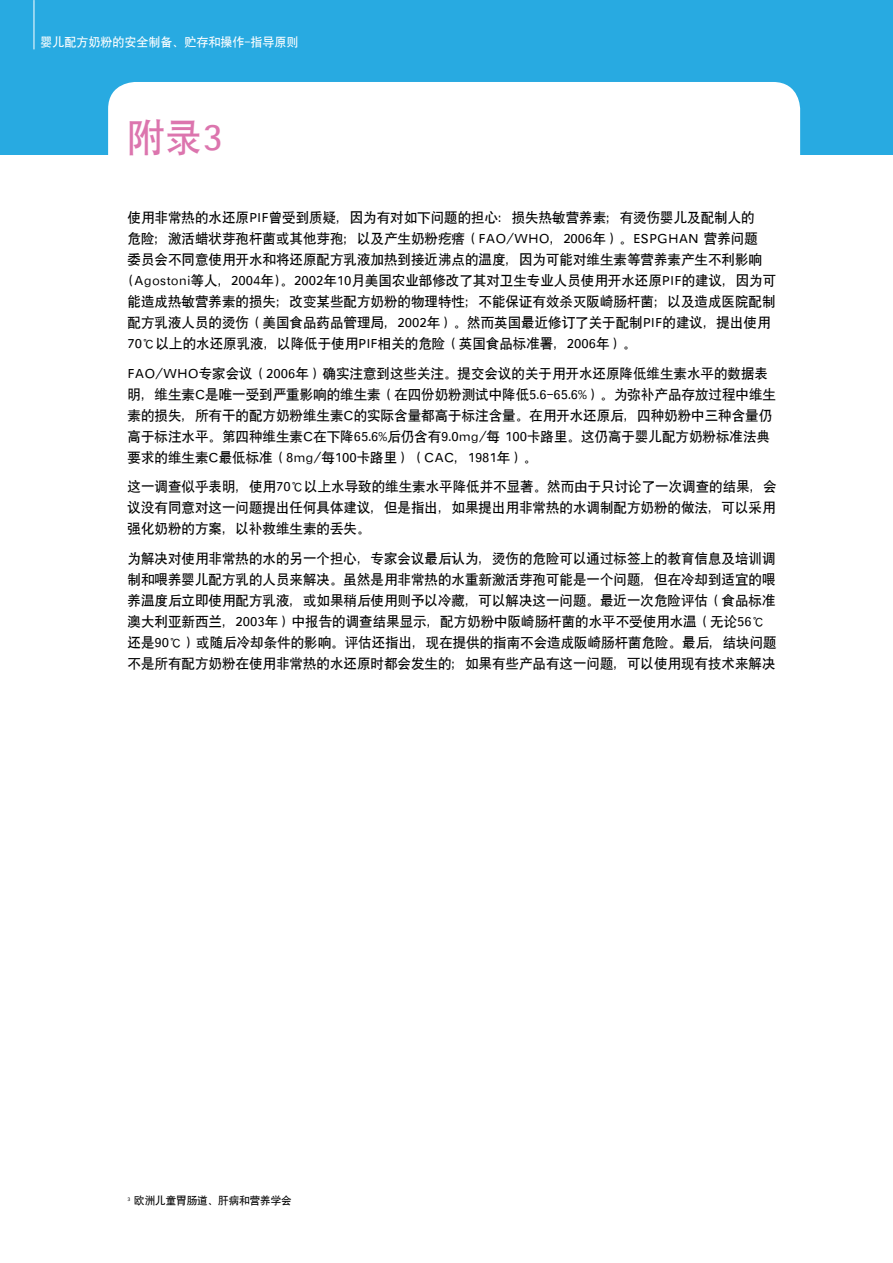
<style>
.page{position:relative;width:893px;height:1263px;background:#fff}
.page>*{position:absolute;margin:0;border:0;box-sizing:border-box;transform-origin:0 0}
.t1{font:37.5px "SIL Hei Med Jian";color:#dc75ae}
.t2{font:13.5px/21px "SIL Hei Med Jian";color:#000}
.t3{font:12px "SIL Hei Med Jian";color:#fff}
.t4{font:10.5px "SIL Hei Med Jian";color:#000}
</style>
<div class="page">
<div style="left:0;top:0;width:893px;height:154px;background:#28aae1"></div>
<hr style="left:34px;top:0;width:1px;height:49px;background:#fff">
<div style="left:108px;top:82px;width:692px;height:107px;background:#fff;border-radius:27px"></div>
<p class="t3" style="left:41px;top:34px;width:259px">婴儿配方奶粉的安全制备、贮存和操作-指导原则</p>
<h1 class="t1" style="left:128px;top:113px;width:97px">附录3</h1>
<p class="t2" style="left:128px;top:206px;width:650px">使用非常热的水还原PIF曾受到质疑，因为有对如下问题的担心：损失热敏营养素；有烫伤婴儿及配制人的<br>危险；激活蜡状芽孢杆菌或其他芽孢；以及产生奶粉疙瘩（FAO/WHO，2006年）。ESPGHAN 营养问题<br>委员会不同意使用开水和将还原配方乳液加热到接近沸点的温度，因为可能对维生素等营养素产生不利影响(Agostoni等人，2004年)。2002年10月美国农业部修改了其对卫生专业人员使用开水还原PIF的建议，因为可能造成热敏营养素的损失；改变某些配方奶粉的物理特性；不能保证有效杀灭阪崎肠杆菌；以及造成医院配制配方乳液人员的烫伤（美国食品药品管理局，2002年）。然而英国最近修订了关于配制PIF的建议，提出使用70℃以上的水还原乳液，以降低于使用PIF相关的危险（英国食品标准署，2006年）。</p>
<p class="t2" style="left:128px;top:362px;width:650px">FAO/WHO专家会议（2006年）确实注意到这些关注。提交会议的关于用开水还原降低维生素水平的数据表明，维生素C是唯一受到严重影响的维生素（在四份奶粉测试中降低5.6-65.6%）。为弥补产品存放过程中维生素的损失，所有干的配方奶粉维生素C的实际含量都高于标注含量。在用开水还原后，四种奶粉中三种含量仍高于标注水平。第四种维生素C在下降65.6%后仍含有9.0mg/每 100卡路里。这仍高于婴儿配方奶粉标准法典要求的维生素C最低标准（8mg/每100卡路里）（CAC，1981年）。</p>
<p class="t2" style="left:128px;top:475px;width:651px;text-align:justify">这一调查似乎表明，使用70℃以上水导致的维生素水平降低并不显著。然而由于只讨论了一次调查的结果，会议没有同意对这一问题提出任何具体建议，但是指出，如果提出用非常热的水调制配方奶粉的做法，可以采用强化奶粉的方案，以补救维生素的丢失。</p>
<p class="t2" style="left:128px;top:547px;width:651px">为解决对使用非常热的水的另一个担心，专家会议最后认为，烫伤的危险可以通过标签上的教育信息及培训调制和喂养婴儿配方乳的人员来解决。虽然是用非常热的水重新激活芽孢可能是一个问题，但在冷却到适宜的喂养温度后立即使用配方乳液，或如果稍后使用则予以冷藏，可以解决这一问题。最近一次危险评估（食品标准澳大利亚新西兰，2003年）中报告的调查结果显示，配方奶粉中阪崎肠杆菌的水平不受使用水温（无论56℃还是90℃）或随后冷却条件的影响。评估还指出，现在提供的指南不会造成阪崎肠杆菌危险。最后，结块问题不是所有配方奶粉在使用非常热的水还原时都会发生的；如果有些产品有这一问题，可以使用现有技术来解决</p>
<p class="t4" style="left:128px;top:1194px;width:166px"><sup>3</sup> 欧洲儿童胃肠道、肝病和营养学会</p>
</div>
